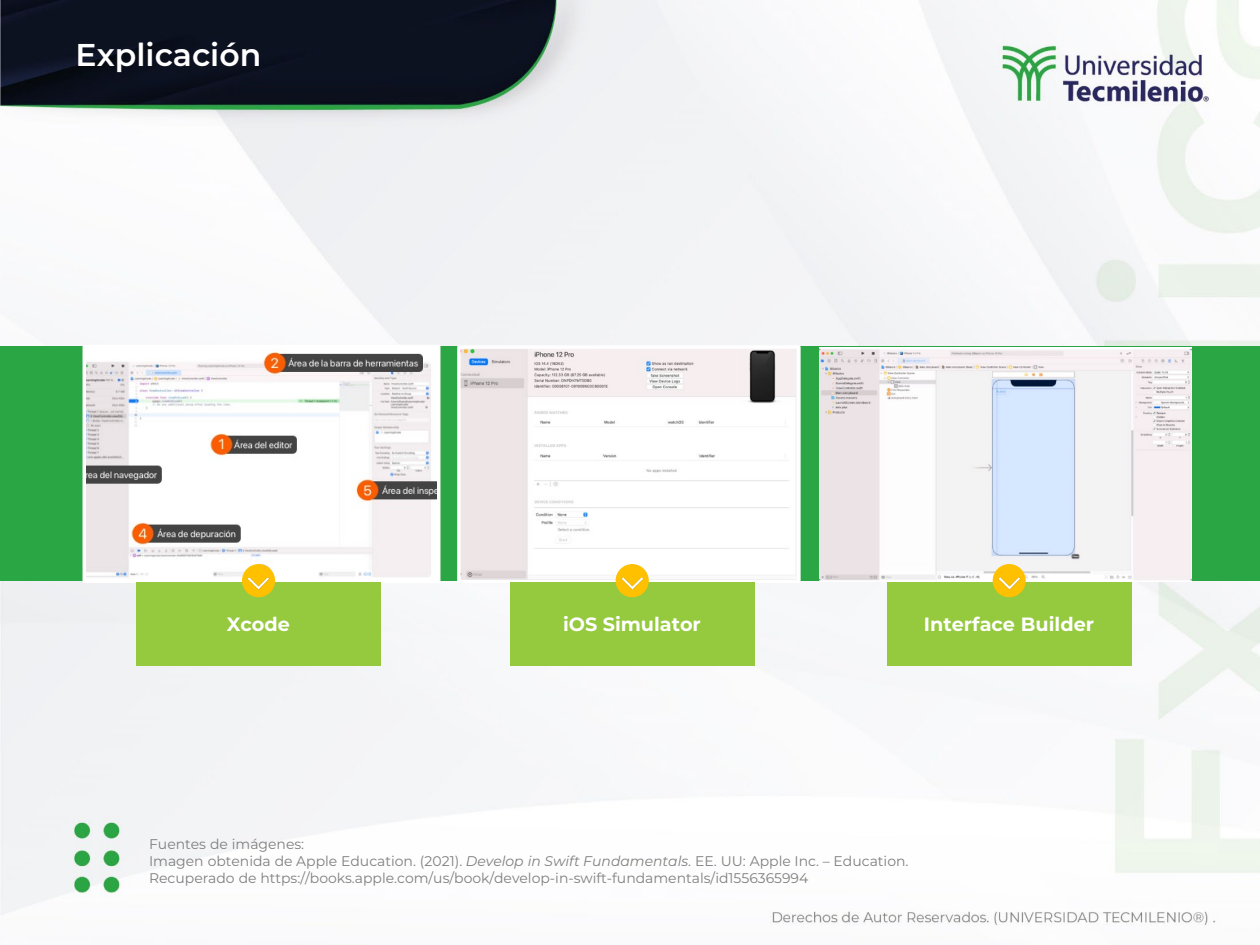
<style>
.page{position:relative;width:1260px;height:945px;background:#fff}
.page>*{position:absolute;margin:0;border:0;box-sizing:border-box;transform-origin:0 0}
.t1{font:600 31.5px "Montserrat";color:#fff}
.t2{font:700 19.25px "Montserrat";color:#fff}
.t3{font:14px "Montserrat";color:#7f7f7f}
.s1{font-style:italic}
</style>
<div class="page">
<img style="left:0;top:0;width:1260px;height:926px">
<div style="left:0;top:346px;width:1260px;height:235px;background:#2ba645"></div>
<img style="left:819px;top:347px;width:373px;height:234px">
<img style="left:461px;top:349px;width:336px;height:230px">
<div style="left:457px;top:345px;width:344px;height:238px;border:3px solid #fff"></div>
<img style="left:87px;top:349px;width:349px;height:230px">
<div style="left:83px;top:345px;width:357px;height:238px;border:3px solid #fff"></div>
<div style="left:136px;top:582px;width:245px;height:83px;background:#95c93e"></div>
<img style="left:241px;top:565px;width:36px;height:33px">
<div style="left:510px;top:582px;width:244px;height:83px;background:#95c93e"></div>
<img style="left:615px;top:565px;width:36px;height:33px">
<div style="left:887px;top:582px;width:244px;height:83px;background:#95c93e"></div>
<img style="left:992px;top:565px;width:36px;height:33px">
<p class="t1" style="left:76px;top:32px;width:187px">Explicación</p>
<p class="t2" style="left:227px;top:611px;width:65px">Xcode</p>
<p class="t2" style="left:563px;top:611px;width:139px">iOS Simulator</p>
<p class="t2" style="left:924px;top:611px;width:172px">Interface Builder</p>
<p class="t3" style="left:149px;top:835px;width:157px">Fuentes de imágenes:</p>
<p class="t3" style="left:149px;top:852px;width:761px">Imagen obtenida de Apple Education. (2021). <span class="s1">Develop in Swift Fundamentals</span>. EE. UU: Apple Inc. – Education.</p>
<p class="t3" style="left:149px;top:868px;width:661px">Recuperado de https://books.apple.com/us/book/develop-in-swift-fundamentals/id1556365994</p>
</div>
